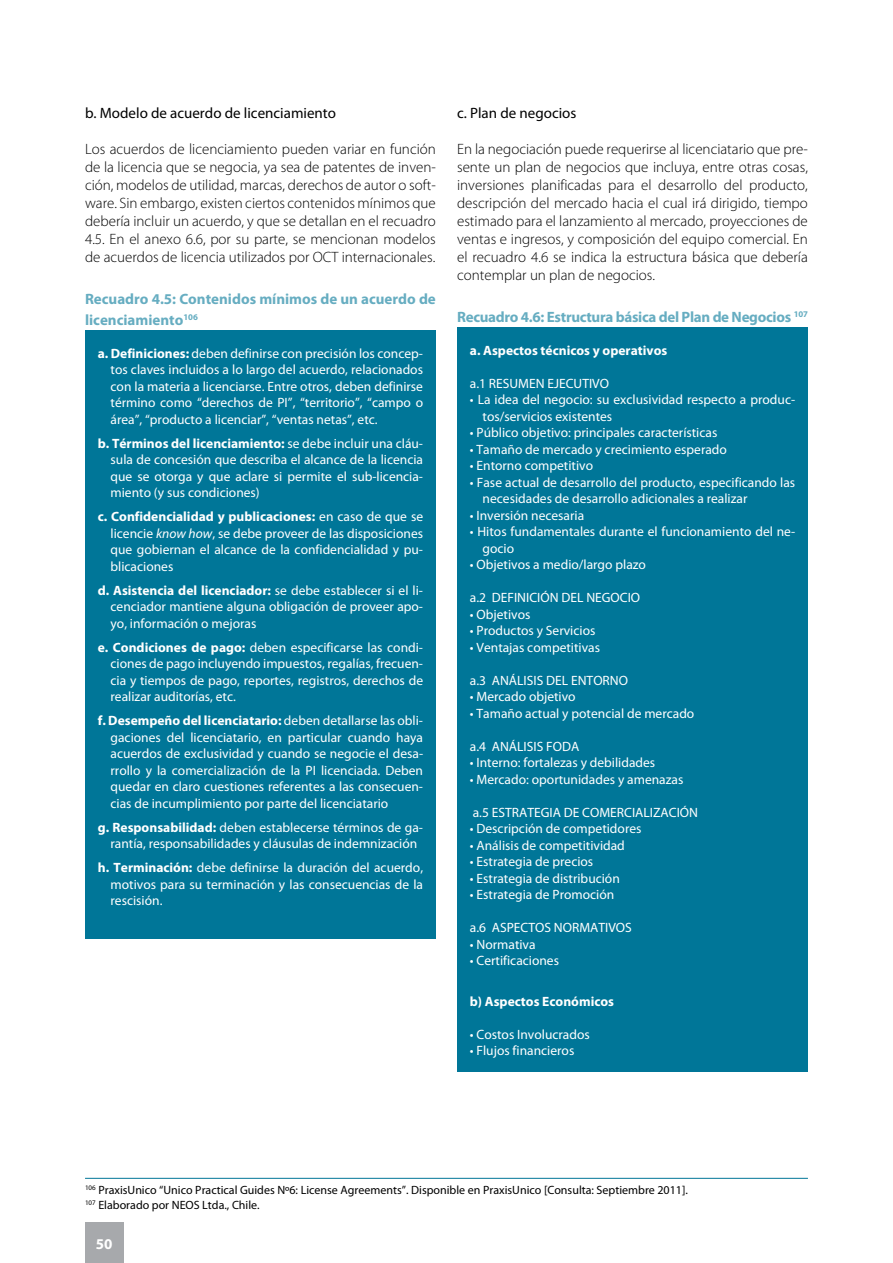
<style>
.page{position:relative;width:893px;height:1263px;background:#fff}
.page>*{position:absolute;margin:0;border:0;box-sizing:border-box;transform-origin:0 0}
.t1{font:300 15px/18px "Myriad Pro";color:#000;text-align:justify}
.t2{font:700 15px/21px "Myriad Pro";color:#66adc1}
.t3{font:15px "Myriad Pro";color:#000}
.t4{font:700 15px "Myriad Pro";letter-spacing:-.02em;color:#66adc1}
.t5{font:700 15px "Myriad Pro";color:#fff}
.t6{font:13.5px/16.5px "Myriad Pro";color:#fff;text-align:justify}
.t7{font:700 13.5px "Myriad Pro";color:#fff}
.t8{font:12px/15px "Myriad Pro";color:#000}
.s1{font-weight:700}
.s2{font-style:italic}
</style>
<div class="page">
<div style="left:85px;top:1222px;width:38px;height:41px;background:#a7a9ac"></div>
<div style="left:457px;top:328px;width:351px;height:744px;background:#007698"></div>
<div style="left:85px;top:331px;width:351px;height:608px;background:#007698"></div>
<hr style="left:85px;top:1178px;width:723px;height:1px;background:#007698">
<p class="t3" style="left:85px;top:103px;width:252px">b. Modelo de acuerdo de licenciamiento</p>
<p class="t1" style="left:85px;top:139px;width:352px">Los acuerdos de licenciamiento pueden variar en función de la licencia que se negocia, ya sea de patentes de inven&shy;ción, modelos de utilidad, marcas, derechos de autor o soft&shy;ware. Sin embargo, existen ciertos contenidos mínimos que debería incluir un acuerdo, y que se detallan en el recuadro 4.5. En el anexo 6.6, por su parte, se mencionan modelos de acuerdos de licencia utilizados por OCT internacionales.</p>
<p class="t2" style="left:85px;top:288px;width:352px">Recuadro 4.5: Contenidos mínimos de un acuerdo de licenciamiento<sup>106</sup></p>
<p class="t6" style="left:111px;top:345px;width:314px;text-indent:-13px"><span class="s1">a. Definiciones:</span> deben definirse con precisión los concep&shy;tos claves incluidos a lo largo del acuerdo, relacionados con la materia a licenciarse. Entre otros, deben definirse término como “derechos de PI”, “territorio”, “campo o área”, “producto a licenciar”, “ventas netas”, etc.</p>
<p class="t6" style="left:111px;top:435px;width:314px;text-indent:-13px"><span class="s1">b. Términos del licenciamiento:</span> se debe incluir una cláu&shy;sula de concesión que describa el alcance de la licencia que se otorga y que aclare si permite el sub-licencia&shy;miento (y sus condiciones)</p>
<p class="t6" style="left:111px;top:508px;width:314px;text-indent:-13px"><span class="s1">c. Confidencialidad y publicaciones:</span> en caso de que se licencie <span class="s2">know how</span>, se debe proveer de las disposiciones que gobiernan el alcance de la confidencialidad y pu&shy;blicaciones</p>
<p class="t6" style="left:111px;top:582px;width:314px;text-indent:-13px"><span class="s1">d. Asistencia del licenciador:</span> se debe establecer si el li&shy;cenciador mantiene alguna obligación de proveer apo&shy;yo, información o mejoras</p>
<p class="t6" style="left:111px;top:639px;width:314px;text-indent:-13px"><span class="s1">e. Condiciones de pago:</span> deben especificarse las condi&shy;ciones de pago incluyendo impuestos, regalías, frecuen&shy;cia y tiempos de pago, reportes, registros, derechos de realizar auditorías, etc.</p>
<p class="t6" style="left:111px;top:712px;width:314px;text-indent:-13px"><span class="s1">f. Desempeño del licenciatario:</span> deben detallarse las obli&shy;gaciones del licenciatario, en particular cuando haya acuerdos de exclusividad y cuando se negocie el desa&shy;rrollo y la comercialización de la PI licenciada. Deben quedar en claro cuestiones referentes a las consecuen&shy;cias de incumplimiento por parte del licenciatario</p>
<p class="t6" style="left:98px;top:819px;width:327px;text-align:center"><span class="s1">g. Responsabilidad:</span> deben establecerse términos de ga&shy;rantía, responsabilidades y cláusulas de indemnización</p>
<p class="t6" style="left:111px;top:859px;width:314px;text-indent:-13px"><span class="s1">h. Terminación:</span> debe definirse la duración del acuerdo, motivos para su terminación y las consecuencias de la rescisión.</p>
<p class="t3" style="left:457px;top:103px;width:121px">c. Plan de negocios</p>
<p class="t1" style="left:457px;top:139px;width:352px">En la negociación puede requerirse al licenciatario que pre&shy;sente un plan de negocios que incluya, entre otras cosas, inversiones planificadas para el desarrollo del producto, descripción del mercado hacia el cual irá dirigido, tiempo estimado para el lanzamiento al mercado, proyecciones de ventas e ingresos, y composición del equipo comercial. En el recuadro 4.6 se indica la estructura básica que debería contemplar un plan de negocios.</p>
<p class="t4" style="left:457px;top:307px;width:352px">Recuadro 4.6: Estructura básica del Plan de Negocios <sup>107</sup></p>
<p class="t7" style="left:470px;top:341px;width:199px">a. Aspectos técnicos y operativos</p>
<p class="t6" style="left:470px;top:375px;width:141px">a.1 RESUMEN EJECUTIVO</p>
<p class="t6" style="left:483px;top:391px;width:314px;text-indent:-13px">• La idea del negocio: su exclusividad respecto a produc&shy;tos/servicios existentes</p>
<p class="t6" style="left:470px;top:424px;width:249px">• Público objetivo: principales características</p>
<p class="t6" style="left:470px;top:441px;width:259px">• Tamaño de mercado y crecimiento esperado</p>
<p class="t6" style="left:470px;top:457px;width:125px">• Entorno competitivo</p>
<p class="t6" style="left:483px;top:474px;width:314px;text-indent:-13px">• Fase actual de desarrollo del producto, especificando las necesidades de desarrollo adicionales a realizar</p>
<p class="t6" style="left:470px;top:507px;width:116px">• Inversión necesaria</p>
<p class="t6" style="left:483px;top:523px;width:314px;text-indent:-13px">• Hitos fundamentales durante el funcionamiento del ne&shy;gocio</p>
<p class="t6" style="left:470px;top:556px;width:178px">• Objetivos a medio/largo plazo</p>
<p class="t6" style="left:470px;top:589px;width:172px">a.2 DEFINICIÓN DEL NEGOCIO</p>
<p class="t6" style="left:470px;top:606px;width:62px">• Objetivos</p>
<p class="t6" style="left:470px;top:622px;width:127px">• Productos y Servicios</p>
<p class="t6" style="left:470px;top:639px;width:132px">• Ventajas competitivas</p>
<p class="t6" style="left:470px;top:672px;width:160px">a.3 ANÁLISIS DEL ENTORNO</p>
<p class="t6" style="left:470px;top:688px;width:107px">• Mercado objetivo</p>
<p class="t6" style="left:470px;top:705px;width:226px">• Tamaño actual y potencial de mercado</p>
<p class="t6" style="left:470px;top:738px;width:111px">a.4 ANÁLISIS FODA</p>
<p class="t6" style="left:470px;top:754px;width:187px">• Interno: fortalezas y debilidades</p>
<p class="t6" style="left:470px;top:771px;width:215px">• Mercado: oportunidades y amenazas</p>
<p class="t6" style="left:473px;top:804px;width:227px">a.5 ESTRATEGIA DE COMERCIALIZACIÓN</p>
<p class="t6" style="left:470px;top:820px;width:173px">• Descripción de competidores</p>
<p class="t6" style="left:470px;top:837px;width:157px">• Análisis de competitividad</p>
<p class="t6" style="left:470px;top:853px;width:125px">• Estrategia de precios</p>
<p class="t6" style="left:470px;top:870px;width:151px">• Estrategia de distribución</p>
<p class="t6" style="left:470px;top:886px;width:146px">• Estrategia de Promoción</p>
<p class="t6" style="left:470px;top:919px;width:164px">a.6 ASPECTOS NORMATIVOS</p>
<p class="t6" style="left:470px;top:936px;width:67px">• Normativa</p>
<p class="t6" style="left:470px;top:952px;width:91px">• Certificaciones</p>
<p class="t7" style="left:470px;top:992px;width:146px">b) Aspectos Económicos</p>
<p class="t6" style="left:470px;top:1026px;width:121px">• Costos Involucrados</p>
<p class="t6" style="left:470px;top:1042px;width:106px">• Flujos financieros</p>
<p class="t8" style="left:85px;top:1182px;width:604px"><sup>106</sup> PraxisUnico “Unico Practical Guides Nº6: License Agreements”. Disponible en PraxisUnico [Consulta: Septiembre 2011].<br><sup>107</sup> Elaborado por NEOS Ltda., Chile.</p>
<p class="t5" style="left:96px;top:1234px;width:18px">50</p>
</div>
